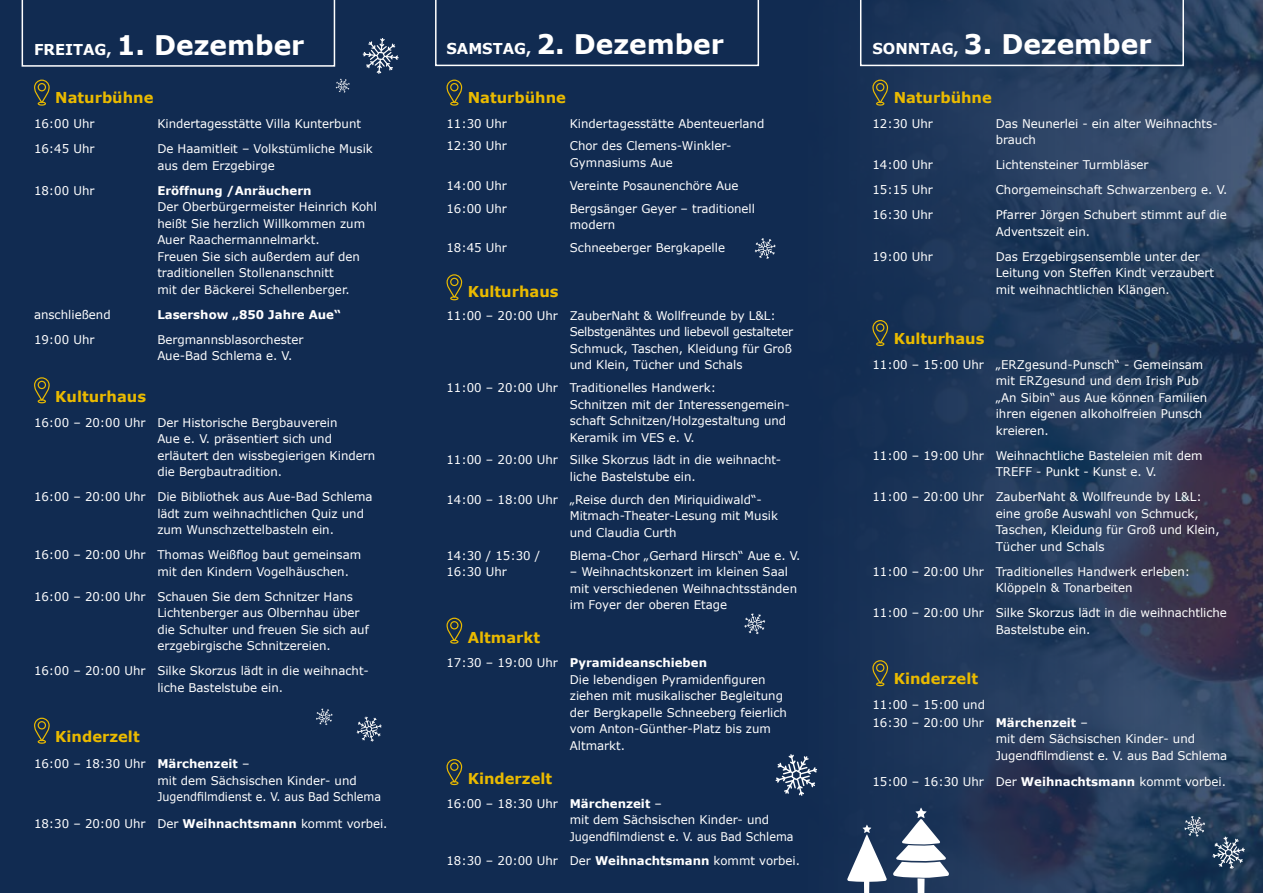
<style>
.page{position:relative;width:1263px;height:893px;background:#112b51}
.page>*{position:absolute;margin:0;border:0;box-sizing:border-box;transform-origin:0 0}
.t1{font:700 27px "Verdana";color:#fff}
.t2{font:700 15px "Verdana";color:#eaba00}
.t3{font:12px/16.5px "Verdana";color:#fff}
.t4{font:700 12px "Verdana";color:#fff}
.s1{font-size:15px}
.s2{font-weight:700}
</style>
<div class="page">
<img style="left:817px;top:0;width:446px;height:893px">
<svg style="left:22px;top:0;width:313px;height:67px"></svg>
<svg style="left:435px;top:0;width:324px;height:66px"></svg>
<svg style="left:34px;top:377px;width:16px;height:26px"></svg>
<svg style="left:34px;top:718px;width:16px;height:26px"></svg>
<svg style="left:34px;top:80px;width:16px;height:26px"></svg>
<svg style="left:446px;top:80px;width:16px;height:26px"></svg>
<svg style="left:446px;top:274px;width:16px;height:26px"></svg>
<svg style="left:446px;top:618px;width:16px;height:26px"></svg>
<svg style="left:446px;top:759px;width:16px;height:26px"></svg>
<svg style="left:860px;top:0;width:324px;height:66px"></svg>
<svg style="left:872px;top:80px;width:16px;height:26px"></svg>
<svg style="left:872px;top:320px;width:16px;height:26px"></svg>
<svg style="left:872px;top:660px;width:16px;height:26px"></svg>
<svg style="left:336px;top:79px;width:14px;height:14px"></svg>
<svg style="left:363px;top:38px;width:36px;height:36px"></svg>
<svg style="left:775px;top:754px;width:42px;height:42px"></svg>
<svg style="left:316px;top:708px;width:17px;height:17px"></svg>
<svg style="left:357px;top:716px;width:25px;height:25px"></svg>
<svg style="left:744px;top:613px;width:21px;height:21px"></svg>
<svg style="left:755px;top:238px;width:21px;height:21px"></svg>
<svg style="left:1184px;top:816px;width:21px;height:21px"></svg>
<svg style="left:1212px;top:837px;width:33px;height:32px"></svg>
<svg style="left:847px;top:808px;width:102px;height:85px"></svg>
<h1 class="t1" style="left:34px;top:27px;width:272px"><span class="s1">FREITAG,</span> 1. Dezember</h1>
<p class="t2" style="left:55px;top:88px;width:100px">Naturbühne</p>
<p class="t3" style="left:34px;top:115px;width:62px">16:00 Uhr</p>
<p class="t3" style="left:157px;top:115px;width:205px">Kindertagesstätte Villa Kunterbunt</p>
<p class="t3" style="left:34px;top:140px;width:62px">16:45 Uhr</p>
<p class="t3" style="left:157px;top:140px;width:217px">De Haamitleit – Volkstümliche Musik aus dem Erzgebirge</p>
<p class="t3" style="left:34px;top:182px;width:62px">18:00 Uhr</p>
<p class="t4" style="left:157px;top:182px;width:156px">Eröffnung /Anräuchern</p>
<p class="t3" style="left:157px;top:198px;width:221px">Der Oberbürgermeister Heinrich Kohl heißt Sie herzlich Willkommen zum Auer Raachermannelmarkt.<br>Freuen Sie sich außerdem auf den traditionellen Stollenanschnitt<br>mit der Bäckerei Schellenberger.</p>
<p class="t3" style="left:34px;top:306px;width:78px">anschließend</p>
<p class="t4" style="left:157px;top:306px;width:185px">Lasershow „850 Jahre Aue“</p>
<p class="t3" style="left:34px;top:331px;width:62px">19:00 Uhr</p>
<p class="t3" style="left:157px;top:331px;width:148px">Bergmannsblasorchester<br>Aue-Bad Schlema e. V.</p>
<p class="t2" style="left:55px;top:386px;width:92px">Kulturhaus</p>
<p class="t3" style="left:157px;top:414px;width:219px;text-indent:-123px">16:00 – 20:00 Uhr Der Historische Bergbauverein<br>Aue e. V. präsentiert sich und erläutert den wissbegierigen Kindern die Bergbautradition.</p>
<p class="t3" style="left:157px;top:488px;width:217px;text-indent:-123px">16:00 – 20:00 Uhr Die Bibliothek aus Aue-Bad Schlema lädt zum weihnachtlichen Quiz und zum Wunschzettelbasteln ein.</p>
<p class="t3" style="left:157px;top:546px;width:205px;text-indent:-123px">16:00 – 20:00 Uhr Thomas Weißflog baut gemeinsam mit den Kindern Vogelhäuschen.</p>
<p class="t3" style="left:157px;top:588px;width:213px;text-indent:-123px">16:00 – 20:00 Uhr Schauen Sie dem Schnitzer Hans Lichtenberger aus Olbernhau über die Schulter und freuen Sie sich auf erzgebirgische Schnitzereien.</p>
<p class="t3" style="left:157px;top:662px;width:213px;text-indent:-123px">16:00 – 20:00 Uhr Silke Skorzus lädt in die weihnacht&shy;liche Bastelstube ein.</p>
<p class="t2" style="left:55px;top:726px;width:86px">Kinderzelt</p>
<p class="t3" style="left:157px;top:755px;width:225px;text-indent:-123px">16:00 – 18:30 Uhr <span class="s2">Märchenzeit</span> –<br>mit dem Sächsischen Kinder- und<br>Jugendfilmdienst e. V. aus Bad Schlema</p>
<p class="t3" style="left:34px;top:815px;width:355px">18:30 – 20:00 Uhr Der <span class="s2">Weihnachtsmann</span> kommt vorbei.</p>
<h1 class="t1" style="left:446px;top:27px;width:279px"><span class="s1">SAMSTAG,</span> 2. Dezember</h1>
<p class="t2" style="left:468px;top:87px;width:100px">Naturbühne</p>
<p class="t3" style="left:446px;top:115px;width:62px">11:30 Uhr</p>
<p class="t3" style="left:570px;top:115px;width:196px">Kindertagesstätte Abenteuerland</p>
<p class="t3" style="left:446px;top:137px;width:62px">12:30 Uhr</p>
<p class="t3" style="left:570px;top:137px;width:163px">Chor des Clemens-Winkler-<br>Gymnasiums Aue</p>
<p class="t3" style="left:446px;top:177px;width:62px">14:00 Uhr</p>
<p class="t3" style="left:570px;top:177px;width:170px">Vereinte Posaunenchöre Aue</p>
<p class="t3" style="left:446px;top:200px;width:62px">16:00 Uhr</p>
<p class="t3" style="left:570px;top:200px;width:187px">Bergsänger Geyer – traditionell modern</p>
<p class="t3" style="left:446px;top:239px;width:62px">18:45 Uhr</p>
<p class="t3" style="left:570px;top:239px;width:157px">Schneeberger Bergkapelle</p>
<p class="t2" style="left:468px;top:282px;width:92px">Kulturhaus</p>
<p class="t3" style="left:570px;top:307px;width:225px;text-indent:-123px">11:00 – 20:00 Uhr ZauberNaht &amp; Wollfreunde by L&amp;L:<br>Selbstgenähtes und liebevoll gestalteter Schmuck, Taschen, Kleidung für Groß und Klein, Tücher und Schals</p>
<p class="t3" style="left:570px;top:379px;width:222px;text-indent:-123px">11:00 – 20:00 Uhr Traditionelles Handwerk:<br>Schnitzen mit der Interessengemein&shy;schaft Schnitzen/Holzgestaltung und Keramik im VES e. V.</p>
<p class="t3" style="left:570px;top:451px;width:213px;text-indent:-123px">11:00 – 20:00 Uhr Silke Skorzus lädt in die weihnacht&shy;liche Bastelstube ein.</p>
<p class="t3" style="left:570px;top:491px;width:210px;text-indent:-123px">14:00 – 18:00 Uhr „Reise durch den Miriquidiwald“-<br>Mitmach-Theater-Lesung mit Musik und Claudia Curth</p>
<p class="t3" style="left:446px;top:547px;width:95px">14:30 / 15:30 /</p>
<p class="t3" style="left:570px;top:547px;width:232px">Blema-Chor „Gerhard Hirsch“ Aue e. V.</p>
<p class="t3" style="left:446px;top:563px;width:62px">16:30 Uhr</p>
<p class="t3" style="left:570px;top:563px;width:229px">– Weihnachtskonzert im kleinen Saal mit verschiedenen Weihnachtsständen im Foyer der oberen Etage</p>
<p class="t2" style="left:468px;top:628px;width:74px">Altmarkt</p>
<p class="t3" style="left:570px;top:654px;width:219px;text-indent:-123px">17:30 – 19:00 Uhr <span class="s2">Pyramideanschieben<br></span>Die lebendigen Pyramidenfiguren ziehen mit musikalischer Begleitung der Bergkapelle Schneeberg feierlich vom Anton-Günther-Platz bis zum<br>Altmarkt.</p>
<p class="t2" style="left:468px;top:768px;width:86px">Kinderzelt</p>
<p class="t3" style="left:570px;top:795px;width:225px;text-indent:-123px">16:00 – 18:30 Uhr <span class="s2">Märchenzeit</span> –<br>mit dem Sächsischen Kinder- und<br>Jugendfilmdienst e. V. aus Bad Schlema</p>
<p class="t3" style="left:446px;top:852px;width:355px">18:30 – 20:00 Uhr Der <span class="s2">Weihnachtsmann</span> kommt vorbei.</p>
<h1 class="t1" style="left:872px;top:27px;width:281px"><span class="s1">SONNTAG,</span> 3. Dezember</h1>
<p class="t2" style="left:894px;top:87px;width:100px">Naturbühne</p>
<p class="t3" style="left:872px;top:115px;width:62px">12:30 Uhr</p>
<p class="t3" style="left:996px;top:115px;width:223px">Das Neunerlei - ein alter Weihnachts&shy;brauch</p>
<p class="t3" style="left:872px;top:156px;width:62px">14:00 Uhr</p>
<p class="t3" style="left:996px;top:156px;width:154px">Lichtensteiner Turmbläser</p>
<p class="t3" style="left:872px;top:181px;width:62px">15:15 Uhr</p>
<p class="t3" style="left:996px;top:181px;width:233px">Chorgemeinschaft Schwarzenberg e. V.</p>
<p class="t3" style="left:872px;top:206px;width:62px">16:30 Uhr</p>
<p class="t3" style="left:996px;top:206px;width:233px">Pfarrer Jörgen Schubert stimmt auf die<br>Adventszeit ein.</p>
<p class="t3" style="left:872px;top:248px;width:62px">19:00 Uhr</p>
<p class="t3" style="left:996px;top:248px;width:220px">Das Erzgebirgsensemble unter der<br>Leitung von Steffen Kindt verzaubert mit weihnachtlichen Klängen.</p>
<p class="t2" style="left:894px;top:328px;width:92px">Kulturhaus</p>
<p class="t3" style="left:996px;top:356px;width:213px;text-indent:-123px">11:00 – 15:00 Uhr „ERZgesund-Punsch“ - Gemeinsam mit ERZgesund und dem Irish Pub „An Sibin“ aus Aue können Familien ihren eigenen alkoholfreien Punsch kreieren.</p>
<p class="t3" style="left:996px;top:447px;width:208px;text-indent:-123px">11:00 – 19:00 Uhr Weihnachtliche Basteleien mit dem<br>TREFF - Punkt - Kunst e. V.</p>
<p class="t3" style="left:996px;top:488px;width:225px;text-indent:-123px">11:00 – 20:00 Uhr ZauberNaht &amp; Wollfreunde by L&amp;L: eine große Auswahl von Schmuck, Taschen, Kleidung für Groß und Klein, Tücher und Schals</p>
<p class="t3" style="left:996px;top:563px;width:196px;text-indent:-123px">11:00 – 20:00 Uhr Traditionelles Handwerk erleben:<br>Klöppeln &amp; Tonarbeiten</p>
<p class="t3" style="left:996px;top:604px;width:233px;text-indent:-123px">11:00 – 20:00 Uhr Silke Skorzus lädt in die weihnachtliche<br>Bastelstube ein.</p>
<p class="t2" style="left:894px;top:668px;width:86px">Kinderzelt</p>
<p class="t3" style="left:872px;top:695px;width:217px;line-height:18px">11:00 – 15:00 und<br>16:30 – 20:00 Uhr <span class="s2">Märchenzeit</span> –</p>
<p class="t3" style="left:996px;top:730px;width:233px">mit dem Sächsischen Kinder- und<br>Jugendfilmdienst e. V. aus Bad Schlema</p>
<p class="t3" style="left:872px;top:773px;width:355px">15:00 – 16:30 Uhr Der <span class="s2">Weihnachtsmann</span> kommt vorbei.</p>
</div>
